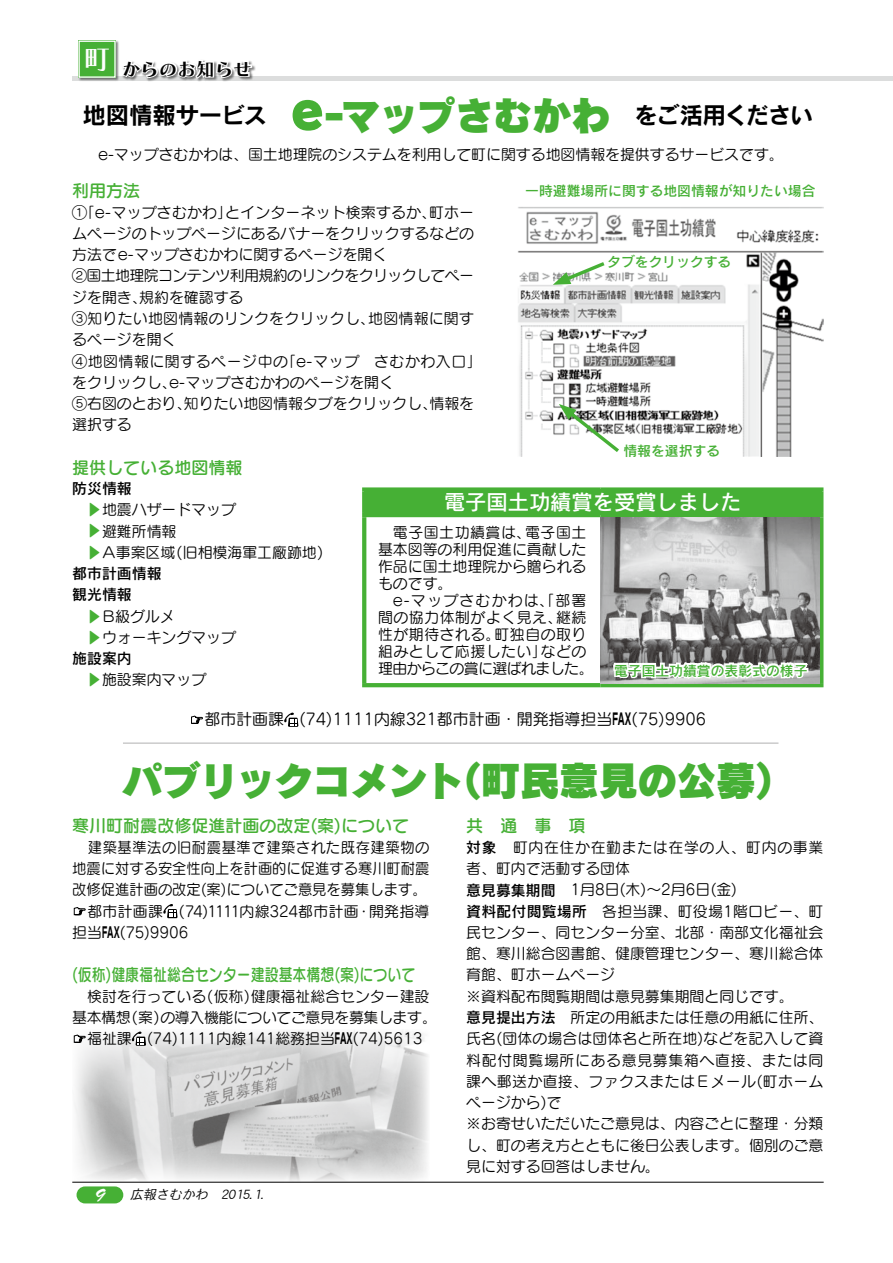
<style>
.page{position:relative;width:893px;height:1263px;background:#fff}
.page>*{position:absolute;margin:0;border:0;box-sizing:border-box;transform-origin:0 0}
.t1{font:52.5px "Rodin CID UB";color:#46b035}
.t2{font:40.35px "Rodin CID UB";letter-spacing:-.05em;color:#46b035}
.t3{font:40.35px "Rodin CID UB";letter-spacing:-.03em;color:#46b035}
.t4{font:26.55px "Chiaro CID B";color:#fff}
.t5{font:23.4px "Rodin CID B";letter-spacing:-.065em;color:#000}
.t6{font:23.4px "Rodin CID B";letter-spacing:-.02em;color:#000}
.t7{font:21.3px "Rodin CID DB";color:#fff}
.t8{font:19.2px "Brushed Script";color:#fff}
.t9{font:18.6px "Chiaro CID B";color:#000}
.t10{font:16.95px "Seurat CID DB";color:#46b035}
.t11{font:16.95px "Seurat CID DB";color:#46b035;scale:.82 1}
.t12{font:15.9px "Seurat CID M";color:#000}
.t13{font:14.85px/21.3px "Seurat CID M";color:#000}
.t14{font:14.85px/21.3px "Seurat CID M";color:#000;text-align:right;scale:.96 1}
.t15{font:14.85px/17px "Seurat CID M";letter-spacing:.035em;color:#000}
.t16{font:14.85px "Seurat CID M";letter-spacing:-.035em;color:#000}
.t17{font:14.85px "Seurat CID M";letter-spacing:.02em;color:#000}
.t18{font:14.85px "Seurat CID M";letter-spacing:-.025em;color:#000}
.t19{font:14.85px "Seurat CID M";letter-spacing:.04em;color:#000}
.t20{font:14.85px/21.3px "Rodin CID DB";color:#000}
.t21{font:14.85px "Seurat CID M";letter-spacing:.08em;color:#000}
.t22{font:14.85px "Seurat CID M";letter-spacing:-.04em;color:#000}
.t23{font:14.85px "Seurat CID M";color:#46b035}
.t24{font:13.8px "Rodin CID DB";color:#46b035}
.t25{font:italic 12.9px "DFPHS Gothic CID W3";color:#000}
.s1{font-family:"Shin Go Pro";font-weight:700}
.s2{font-family:"Rodin CID DB"}
</style>
<div class="page">
<img style="left:72px;top:1030px;width:357px;height:152px">
<hr style="left:72px;top:1182px;width:752px;height:1px;background:#000">
<div style="left:77px;top:1186px;width:46px;height:17px;background:#46b035;border-radius:9px"></div>
<hr style="left:72px;top:77px;width:821px;height:4px;background:#dcdddd">
<div style="left:122px;top:59px;width:134px;height:23px;background:#000;opacity:.5"></div>
<svg style="left:120px;top:59px;width:134px;height:22px"></svg>
<div style="left:79px;top:41px;width:41px;height:41px;background:#000;opacity:.5"></div>
<div style="left:78px;top:41px;width:38px;height:37px;background:#46b035"></div>
<div style="left:78px;top:41px;width:38px;height:37px;border:1px solid #fff"></div>
<svg style="left:74px;top:907px;width:12px;height:8px"></svg>
<svg style="left:163px;top:904px;width:15px;height:14px"></svg>
<svg style="left:74px;top:1034px;width:12px;height:9px"></svg>
<svg style="left:132px;top:1031px;width:14px;height:15px"></svg>
<svg style="left:191px;top:715px;width:12px;height:9px"></svg>
<svg style="left:284px;top:712px;width:15px;height:15px"></svg>
<hr style="left:123px;top:742px;width:655px;height:2px;background:#b5b5b6">
<img style="left:518px;top:207px;width:305px;height:249px">
<svg style="left:553px;top:259px;width:55px;height:26px"></svg>
<svg style="left:559px;top:404px;width:64px;height:51px"></svg>
<div style="left:364px;top:490px;width:457px;height:25px;background:#46b035"></div>
<svg style="left:366px;top:517px;width:234px;height:166px"></svg>
<div style="left:362px;top:487px;width:238px;height:5px;background:#46b035"></div>
<svg style="left:362px;top:492px;width:2px;height:21px"></svg>
<div style="left:600px;top:487px;width:223px;height:5px;background:#46b035"></div>
<hr style="left:819px;top:492px;width:4px;height:21px;background:#46b035">
<hr style="left:362px;top:513px;width:238px;height:4px;background:#46b035">
<hr style="left:600px;top:513px;width:223px;height:4px;background:#46b035">
<svg style="left:362px;top:517px;width:4px;height:166px"></svg>
<svg style="left:819px;top:517px;width:4px;height:166px"></svg>
<hr style="left:362px;top:683px;width:238px;height:4px;background:#46b035">
<svg style="left:600px;top:683px;width:223px;height:4px"></svg>
<img style="left:600px;top:517px;width:219px;height:166px">
<svg style="left:612px;top:596px;width:200px;height:148px"></svg>
<h3 class="t4" style="left:84px;top:43px;width:28px">町</h3>
<p class="t9" style="left:122px;top:57px;width:132px">からのお知らせ</p>
<h2 class="t2" style="left:341px;top:87px;width:271px">マップさむかわ</h2>
<h1 class="t1" style="left:291px;top:73px;width:35px">e</h1>
<h3 class="t5" style="left:611px;top:100px;width:204px">　をご活用ください</h3>
<h3 class="t6" style="left:82px;top:100px;width:210px">地図情報サービス　</h3>
<h2 class="t2" style="left:324px;top:84px;width:22px">-</h2>
<p class="t13" style="left:83px;top:143px;width:702px">　e-マップさむかわは、国土地理院のシステムを利用して町に関する地図情報を提供するサービスです。</p>
<p class="t24" style="left:525px;top:181px;width:292px">一時避難場所に関する地図情報が知りたい場合</p>
<p class="t10" style="left:72px;top:180px;width:70px">利用方法</p>
<p class="t13" style="left:72px;top:201px;width:161px">①「e-マップさむかわ」</p>
<p class="t13" style="left:72px;top:222px;width:403px">ムページのトップページにあるバナーをクリックするなどの</p>
<p class="t13" style="left:72px;top:243px;width:317px">方法でe-マップさむかわに関するページを開く</p>
<p class="t16" style="left:72px;top:266px;width:403px">②国土地理院コンテンツ利用規約のリンクをクリックしてペー</p>
<p class="t13" style="left:139px;top:286px;width:106px">規約を確認する</p>
<p class="t13" style="left:225px;top:201px;width:212px">とインターネット検索するか、</p>
<p class="t13" style="left:429px;top:201px;width:47px">町ホー</p>
<p class="t13" style="left:72px;top:286px;width:76px">ジを開き、</p>
<p class="t17" style="left:72px;top:309px;width:304px">③知りたい地図情報のリンクをクリックし、</p>
<p class="t13" style="left:72px;top:328px;width:106px">るページを開く</p>
<p class="t19" style="left:281px;top:351px;width:202px">「e-マップ　さむかわ入口「</p>
<p class="t17" style="left:368px;top:309px;width:107px">地図情報に関す</p>
<p class="t13" style="left:72px;top:350px;width:323px">④地図情報に関するページ中の<br>をクリックし e、 -マップさむかわのページを開く</p>
<p class="t24" style="left:607px;top:253px;width:126px">タブをクリックする</p>
<p class="t13" style="left:72px;top:392px;width:121px">⑤右図のとおり、選択する</p>
<p class="t10" style="left:72px;top:456px;width:172px">提供している地図情報</p>
<p class="t20" style="left:72px;top:477px;width:61px">防災情報</p>
<p class="t13" style="left:102px;top:498px;width:135px">地震ハザードマップ</p>
<p class="t13" style="left:184px;top:392px;width:254px">知りたい地図情報タブをクリックし、</p>
<p class="t13" style="left:429px;top:392px;width:46px">情報を</p>
<p class="t24" style="left:623px;top:442px;width:98px">情報を選択する</p>
<h3 class="t7" style="left:444px;top:488px;width:299px">電子国土功績賞を受賞しました</h3>
<p class="t13" style="left:525px;top:521px;width:63px">電子国土</p>
<p class="t23" style="left:85px;top:560px;width:59px;rotate:-90deg">▼ ▼ ▼</p>
<p class="t13" style="left:102px;top:520px;width:223px">避難所情報<br>A事案区域(旧相模海軍工廠跡地(</p>
<p class="t20" style="left:72px;top:562px;width:91px">都市計画情報観光情報</p>
<p class="t13" style="left:103px;top:605px;width:73px">B級グルメ</p>
<p class="t19" style="left:378px;top:522px;width:154px">　電子国土功績賞は、</p>
<p class="t13" style="left:378px;top:538px;width:210px">基本図等の利用促進に貢献した</p>
<p class="t13" style="left:378px;top:555px;width:210px">作品に国土地理院から贈られる</p>
<p class="t13" style="left:378px;top:572px;width:76px">ものです。</p>
<p class="t21" style="left:378px;top:591px;width:210px">　e-マップさむかわは、「部署</p>
<p class="t13" style="left:556px;top:606px;width:32px">継続</p>
<p class="t23" style="left:85px;top:645px;width:38px;rotate:-90deg">▼ ▼</p>
<p class="t15" style="left:494px;top:608px;width:93px;text-indent:-116px">間の協力体制がよく見え、<br>町独自の取り</p>
<p class="t15" style="left:378px;top:625px;width:124px">性が期待される。</p>
<p class="t13" style="left:102px;top:626px;width:135px">ウォーキングマップ</p>
<p class="t20" style="left:72px;top:647px;width:61px">施設案内</p>
<p class="t13" style="left:102px;top:669px;width:106px">施設案内マップ</p>
<p class="t15" style="left:378px;top:642px;width:170px">組みとして応援したい」</p>
<p class="t13" style="left:541px;top:640px;width:47px">などの</p>
<p class="t22" style="left:378px;top:659px;width:217px">理由からこの賞に選ばれました。</p>
<p class="t24" style="left:614px;top:661px;width:195px">電子国土功績賞の表彰式の様子</p>
<p class="t23" style="left:85px;top:687px;width:16px;rotate:-90deg">▼</p>
<p class="t12" style="left:204px;top:709px;width:81px">都市計画課</p>
<p class="t12" style="left:299px;top:709px;width:409px">(74)1111内線321都市計画・開発指導担当<span class="s1">FAX</span>)75(9906</p>
<h2 class="t2" style="left:122px;top:752px;width:344px">パブリックコメント</h2>
<h2 class="t3" style="left:442px;top:752px;width:355px">（町民意見の公募(</h2>
<p class="t10" style="left:72px;top:815px;width:338px">寒川町耐震改修促進計画の改定案( )について</p>
<p class="t14" style="left:72px;top:836px;width:374px">建築基準法の旧耐震基準で建築された既存建築物の地震に対する安全性向上を計画的に促進する寒川町耐震改修促進計画の改定案( )についてご意見を募集します。開発指導</p>
<p class="t13" style="left:178px;top:900px;width:182px">(74)1111内線324都市計画</p>
<p class="t13" style="left:72px;top:900px;width:118px;text-indent:15px">都市計画課<br>担当<span class="s1">FAX</span>)75(9906</p>
<p class="t11" style="left:72px;top:964px;width:420px">(仮称)健康福祉総合センター建設基本構想案( )について</p>
<p class="t13" style="left:72px;top:985px;width:359px">　検討を行っている(仮称)健康福祉総合センター建設</p>
<p class="t18" style="left:72px;top:1008px;width:366px">基本構想案( )の導入機能についてご意見を募集します。</p>
<p class="t13" style="left:147px;top:1027px;width:277px">(74)1111内線141総務担当<span class="s1">FAX</span>)74(5613</p>
<p class="t13" style="left:356px;top:900px;width:16px">・</p>
<p class="t13" style="left:87px;top:1027px;width:46px">福祉課</p>
<p class="t8" style="left:95px;top:1183px;width:12px">9</p>
<p class="t25" style="left:130px;top:1188px;width:82px">広報さむかわ</p>
<p class="t25" style="left:221px;top:1188px;width:46px">2015.1.</p>
<p class="t10" style="left:466px;top:815px;width:121px">共　通　事　項</p>
<p class="t13" style="left:466px;top:836px;width:359px"><span class="s2">対象</span>　町内在住か在勤または在学の人、町内の事業者、町内で活動する団体<br><span class="s2">意見募集期間</span>　1月8日木( )〜2月6日金( (<br><span class="s2">資料配付閲覧場所</span>　各担当課、町役場1階ロビー、町民センター、同センター分室、北部・南部文化福祉会館、寒川総合図書館、健康管理センター、寒川総合体育館、町ホームページ<br>※資料配布閲覧期間は意見募集期間と同じです。<br><span class="s2">意見提出方法</span>　所定の用紙または任意の用紙に住所、氏名(団体の場合は団体名と所在地)などを記入して資料配付閲覧場所にある意見募集箱へ直接、または同課へ郵送か直接、ファクスまたはＥメール(町ホームページからで)<br>※お寄せいただいたご意見は、内容ごとに整理・分類し、町の考え方とともに後日公表します。個別のご意見に対する回答はしません。</p>
</div>
